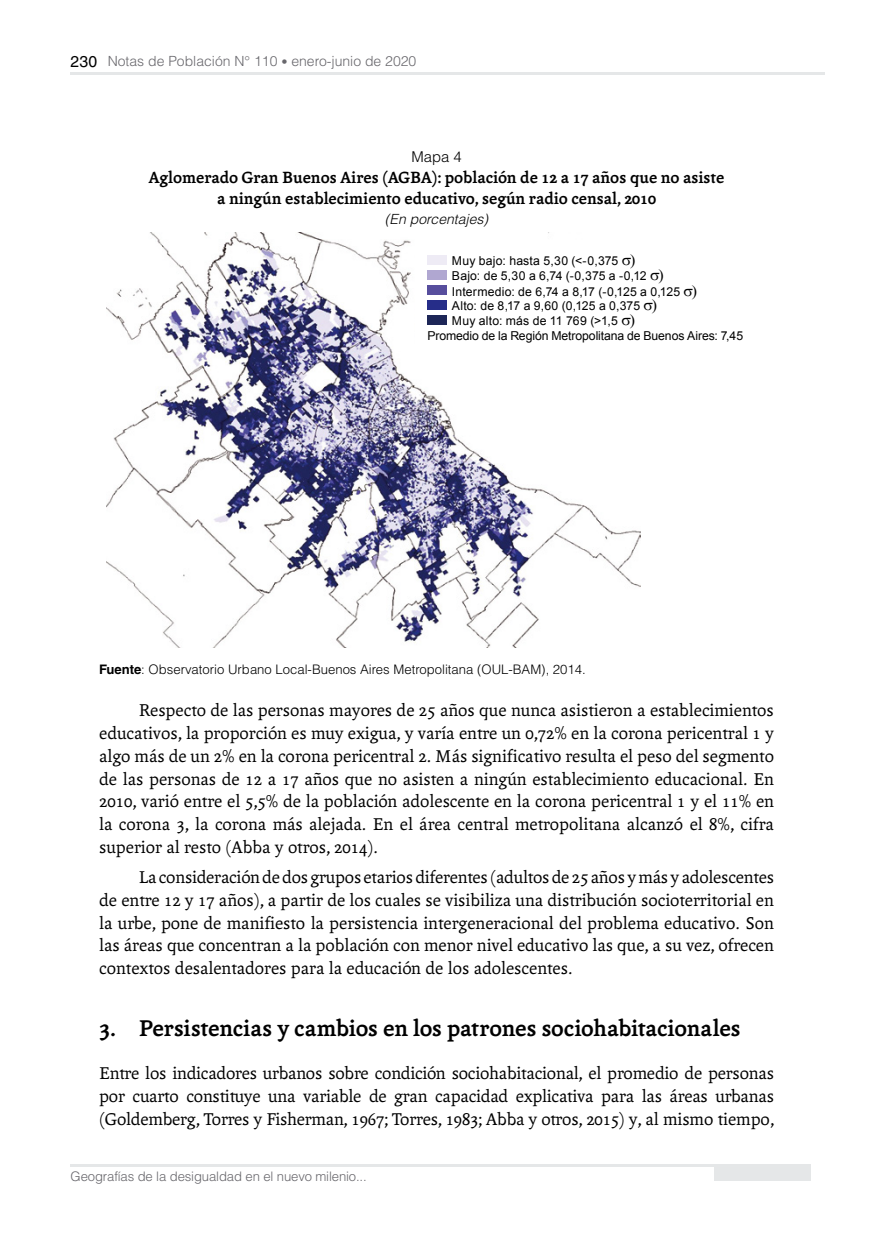
<style>
.page{position:relative;width:893px;height:1241px;background:#fff}
.page>*{position:absolute;margin:0;border:0;box-sizing:border-box;transform-origin:0 0}
.t1{font:700 24.5px "Andralis ND Os F";letter-spacing:-.005em;color:#000}
.t2{font:18.38px/22.8px "Andralis ND Os F";color:#000;text-align:justify}
.t3{font:700 17.5px/21px "Andralis ND Os F";color:#000;text-align:center}
.t4{font:15.75px "Helvetica LT Std";color:#000}
.t5{font:300 14.88px "Helvetica LT Std";color:#000}
.t6{font:300 14px "Helvetica LT Std";color:#68676c}
.t7{font:italic 300 14px "Helvetica LT Std";color:#000}
.t8{font:300 13.12px "Helvetica LT Std";color:#000}
.t9{font:300 13.12px "Helvetica LT Std";letter-spacing:-.01em;color:#68676c}
.t10{font:12.25px/15.2px "Arial";color:#000}
.s1{font-size:12.25px}
.s2{font-weight:700}
</style>
<div class="page">
<div style="left:715px;top:1165px;width:96px;height:15px;background:#e5e7e8"></div>
<hr style="left:71px;top:72px;width:754px;height:2px;background:#e5e7e8">
<hr style="left:71px;top:1164px;width:740px;height:2px;background:#e5e7e8">
<img style="left:107px;top:233px;width:534px;height:415px">
<div style="left:415px;top:244px;width:326px;height:117px;background:#fff"></div>
<div style="left:427px;top:255px;width:20px;height:10px;background:#eeebf5"></div>
<div style="left:427px;top:270px;width:20px;height:10px;background:#b0a7d1"></div>
<div style="left:427px;top:285px;width:20px;height:10px;background:#574e9d"></div>
<div style="left:427px;top:300px;width:20px;height:10px;background:#262d89"></div>
<div style="left:427px;top:315px;width:20px;height:10px;background:#1d2657"></div>
<p class="t4" style="left:71px;top:53px;width:28px">230</p>
<p class="t6" style="left:108px;top:52px;width:310px">Notas de Población N° 110 <span class="s1">•</span> enero-junio de 2020</p>
<p class="t5" style="left:411px;top:147px;width:52px">Mapa 4</p>
<p class="t3" style="left:149px;top:167px;width:577px">Aglomerado Gran Buenos Aires (AGBA): población de 12 a 17 años que no asiste a ningún establecimiento educativo, según radio censal, 2010</p>
<p class="t7" style="left:385px;top:210px;width:105px">(En porcentajes)</p>
<p class="t10" style="left:452px;top:253px;width:230px">Muy bajo: hasta 5,30 (&lt;-0,375<br>Bajo: de 5,30 a 6,74 (-0,375 a -0,12<br>Intermedio: de 6,74 a 8,17 (-0,125 a 0,125</p>
<p class="t10" style="left:452px;top:298px;width:190px">Alto: de 8,17 a 9,60 (0,125 a 0,375</p>
<p class="t10" style="left:452px;top:313px;width:168px">Muy alto: más de 11 769 (&gt;1,5</p>
<p class="t10" style="left:427px;top:328px;width:317px">Promedio de la Región Metropolitana de Buenos Aires: 7,45</p>
<p class="t8" style="left:99px;top:660px;width:488px"><span class="s2">Fuente</span>: Observatorio Urbano Local-Buenos Aires Metropolitana (OUL-BAM), 2014.</p>
<p class="t2" style="left:99px;top:699px;width:676px;text-indent:40px">Respecto de las personas mayores de 25 años que nunca asistieron a establecimientos educativos, la proporción es muy exigua, y varía entre un 0,72% en la corona pericentral 1 y algo más de un 2% en la corona pericentral 2. Más significativo resulta el peso del segmento de las personas de 12 a 17 años que no asisten a ningún establecimiento educacional. En 2010, varió entre el 5,5% de la población adolescente en la corona pericentral 1 y el 11% en la corona 3, la corona más alejada. En el área central metropolitana alcanzó el 8%, cifra superior al resto (Abba y otros, 2014).</p>
<p class="t2" style="left:99px;top:865px;width:676px;text-indent:40px">La consideración de dos grupos etarios diferentes (adultos de 25 años y más y adolescentes de entre 12 y 17 años), a partir de los cuales se visibiliza una distribución socioterritorial en la urbe, pone de manifiesto la persistencia intergeneracional del problema educativo. Son las áreas que concentran a la población con menor nivel educativo las que, a su vez, ofrecen contextos desalentadores para la educación de los adolescentes.</p>
<h1 class="t1" style="left:99px;top:1014px;width:643px">3. Persistencias y cambios en los patrones sociohabitacionales</h1>
<p class="t2" style="left:99px;top:1061px;width:676px">Entre los indicadores urbanos sobre condición sociohabitacional, el promedio de personas por cuarto constituye una variable de gran capacidad explicativa para las áreas urbanas (Goldemberg, Torres y Fisherman, 1967; Torres, 1983; Abba y otros, 2015) y, al mismo tiempo,</p>
<p class="t9" style="left:71px;top:1167px;width:298px">Geografías de la desigualdad en el nuevo milenio...</p>
</div>
